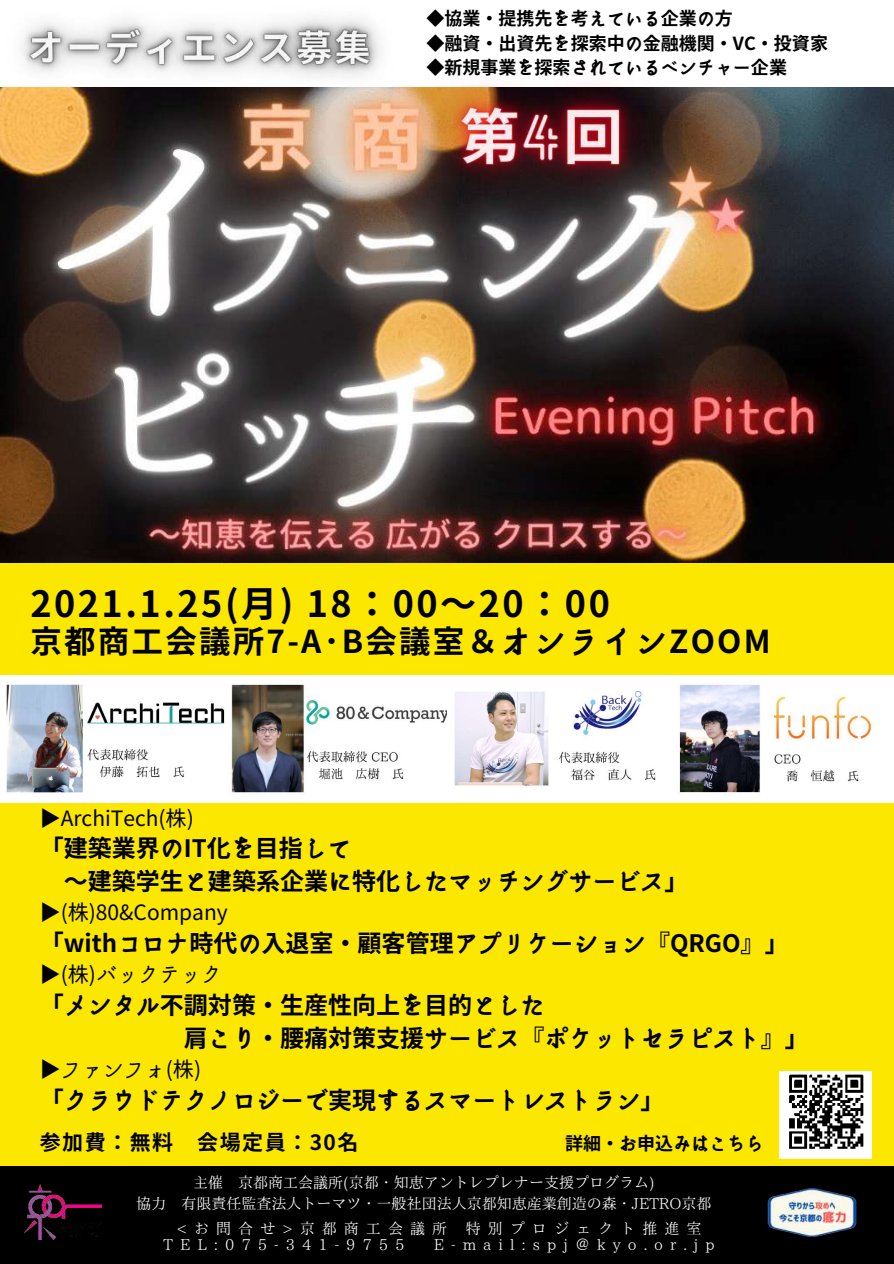
<style>
.page{position:relative;width:894px;height:1264px;background:#fff}
.page>*{position:absolute;margin:0;border:0;box-sizing:border-box;transform-origin:0 0}
.t1{font:700 36px "irohakaku C";letter-spacing:.07em;color:#000}
.t2{font:700 31.5px "irohakaku C";letter-spacing:.07em;color:#000}
.t3{font:700 24px/32.7px "irohakaku C";color:#000}
.t4{font:21px "irohakaku C";color:#000}
.t5{font:700 21px "irohakaku C";letter-spacing:.07em;color:#000}
.t6{font:700 18px "irohakaku C";color:#000}
.t7{font:15px/20.2px "IP Aex Mincho";color:#fff;text-align:center}
.t8{font:15px/15.8px "IP Aex Mincho";letter-spacing:.47em;color:#fff}
</style>
<div class="page">
<div style="left:0;top:0;width:893px;height:1263px;background:#fce700"></div>
<div style="left:0;top:1166px;width:893px;height:97px;background:#000"></div>
<img style="left:24px;top:1184px;width:77px;height:55px">
<img style="left:767px;top:1188px;width:90px;height:48px">
<img style="left:0;top:675px;width:226px;height:127px">
<img style="left:226px;top:675px;width:221px;height:127px">
<img style="left:447px;top:675px;width:220px;height:127px">
<img style="left:667px;top:675px;width:226px;height:127px">
<img style="left:779px;top:1071px;width:92px;height:87px">
<img style="left:0;top:86px;width:893px;height:477px">
<div style="left:0;top:0;width:893px;height:86px;background:#fff"></div>
<img style="left:381px;top:86px;width:324px;height:167px">
<img style="left:0;top:17px;width:419px;height:101px">
<p class="t6" style="left:426px;top:6px;width:308px">◆協業・提携先を考えている企業の方</p>
<p class="t6" style="left:426px;top:30px;width:403px">◆融資・出資先を探索中の金融機関・VC・投資家</p>
<p class="t6" style="left:426px;top:55px;width:362px">◆新規事業を探索されているベンチャー企業</p>
<h1 class="t1" style="left:30px;top:578px;width:581px">2021.1.25(月) 18：00～20：00</h1>
<h2 class="t2" style="left:30px;top:619px;width:741px">京都商工会議所7-A･B会議室＆オンラインZOOM</h2>
<p class="t4" style="left:40px;top:803px;width:155px">▶ArchiTech(株)</p>
<p class="t3" style="left:64px;top:832px;width:626px;text-indent:-24px">「建築業界のIT化を目指して<br>～建築学生と建築系企業に特化したマッチングサービス」</p>
<p class="t4" style="left:40px;top:897px;width:189px">▶(株)80&amp;Company</p>
<p class="t3" style="left:40px;top:926px;width:750px">「withコロナ時代の入退室・顧客管理アプリケーション『QRGO』」</p>
<p class="t4" style="left:40px;top:959px;width:184px">▶(株)バックテック</p>
<p class="t3" style="left:184px;top:988px;width:626px;text-indent:-144px">「メンタル不調対策・生産性向上を目的とした<br>肩こり・腰痛対策支援サービス『ポケットセラピスト』」</p>
<p class="t4" style="left:40px;top:1054px;width:163px">▶ファンフォ(株)</p>
<p class="t3" style="left:40px;top:1083px;width:626px">「クラウドテクノロジーで実現するスマートレストラン」</p>
<p class="t5" style="left:40px;top:1127px;width:320px">参加費：無料 会場定員：30名</p>
<p class="t6" style="left:565px;top:1130px;width:200px">詳細・お申込みはこちら</p>
<p class="t7" style="left:136px;top:1172px;width:576px">主催 京都商⼯会議所(京都・知恵アントレプレナー⽀援プログラム)<br>協⼒ 有限責任監査法⼈トーマツ・⼀般社団法⼈京都知恵産業創造の森・JETRO京都</p>
<p class="t8" style="left:163px;top:1220px;width:539px;text-indent:13px">&lt;お問合せ&gt;京都商⼯会議所 特別プロジェクト推進室<br>TEL:075-341-9755</p>
<p class="t8" style="left:433px;top:1236px;width:282px">E-mail:spj＠kyo.or.jp</p>
</div>
